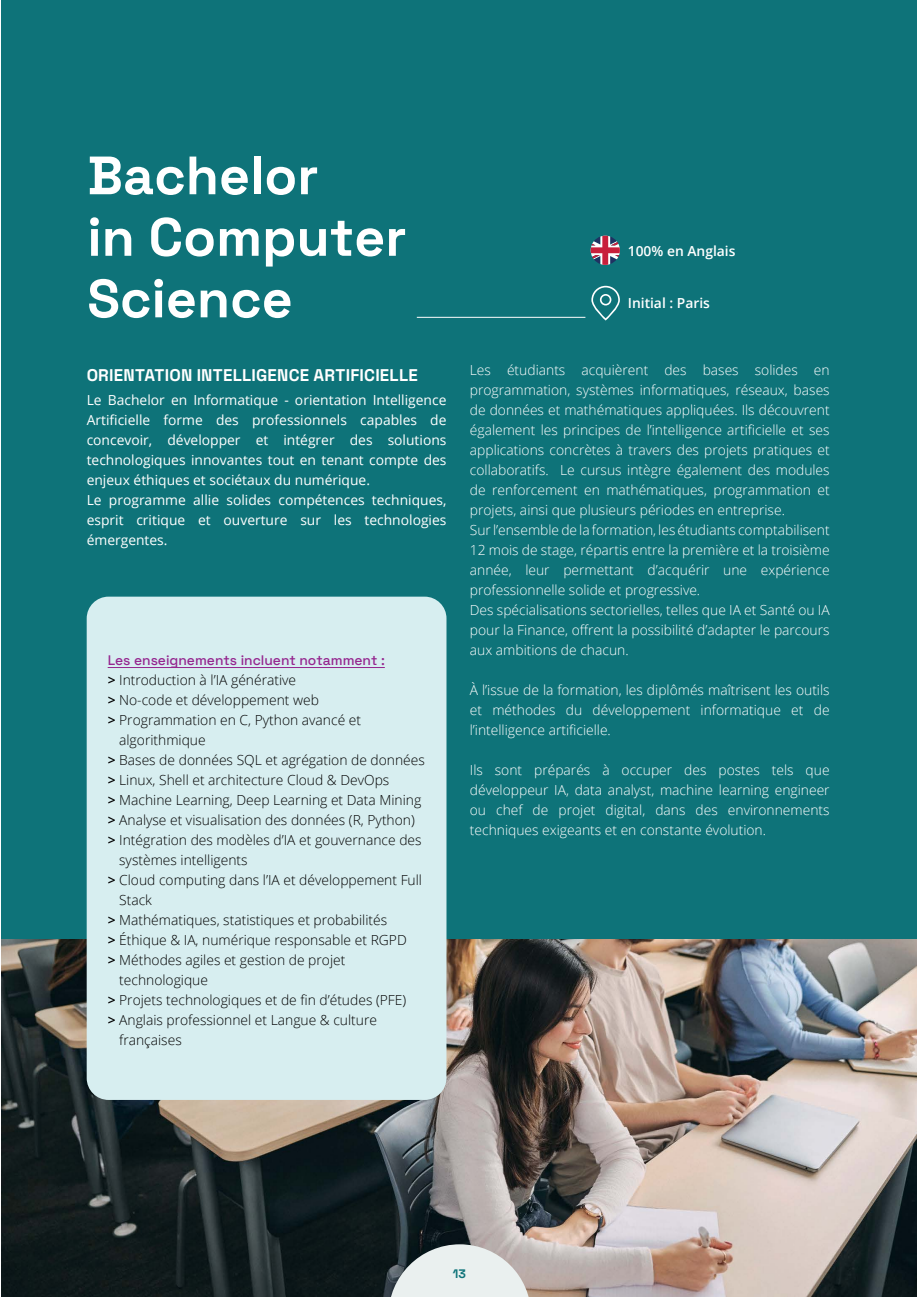
<style>
.page{position:relative;width:917px;height:1297px;background:#fff}
.page>*{position:absolute;margin:0;border:0;box-sizing:border-box;transform-origin:0 0}
.t1{font:300 53.9px/61.6px "Space Grotesk";color:#fff}
.t2{font:300 16.97px "Space Grotesk";letter-spacing:.015em;color:#fff}
.t3{font:300 13.83px/19.9px "Open Sans";color:#fff;text-align:justify}
.t4{font:300 13.83px "Open Sans";color:#000}
.t5{font:13.83px/19.9px "Open Sans";color:#fff}
.t6{font:300 13.83px "Space Grotesk";color:#95268f}
.t7{font:600 13.83px "Open Sans";color:#fff}
.t8{font:300 12.25px "Space Grotesk";color:#0e7379}
.s1{font-weight:600}
</style>
<div class="page">
<div style="left:1px;top:0;width:916px;height:1297px;background:#0e7379"></div>
<img style="left:1px;top:939px;width:916px;height:358px">
<hr style="left:417px;top:317px;width:168px;height:1px;background:#fff">
<svg style="left:591px;top:286px;width:29px;height:34px"></svg>
<svg style="left:388px;top:1244px;width:143px;height:53px;background:#c5c9c9"></svg>
<div style="left:87px;top:597px;width:359px;height:503px;background:#d7eef0;border-radius:22px"></div>
<hr style="left:108px;top:667px;width:277px;height:1px;background:#95268f">
<svg style="left:590px;top:236px;width:30px;height:29px"></svg>
<h1 class="t1" style="left:87px;top:142px;width:321px">Bachelor<br>in Computer<br>Science</h1>
<p class="t2" style="left:87px;top:363px;width:333px">ORIENTATION INTELLIGENCE ARTIFICIELLE</p>
<p class="t5" style="left:87px;top:390px;width:361px">Le Bachelor en Informatique - orientation Intelligence Artificielle forme des professionnels capables de concevoir, développer et intégrer des solutions technologiques innovantes tout en tenant compte des enjeux éthiques et sociétaux du numérique.<br>Le programme allie solides compétences techniques, esprit critique et ouverture sur les technologies émergentes.</p>
<p class="t6" style="left:108px;top:650px;width:279px">Les enseignements incluent notamment :</p>
<p class="t4" style="left:108px;top:670px;width:190px"><span class="s1">&gt;</span> Introduction à l’IA générative</p>
<p class="t4" style="left:108px;top:690px;width:213px"><span class="s1">&gt;</span> No-code et développement web</p>
<p class="t4" style="left:108px;top:710px;width:255px"><span class="s1">&gt;</span> Programmation en C, Python avancé et</p>
<p class="t4" style="left:119px;top:730px;width:88px">algorithmique</p>
<p class="t4" style="left:108px;top:750px;width:319px"><span class="s1">&gt;</span> Bases de données SQL et agrégation de données</p>
<p class="t4" style="left:108px;top:770px;width:283px"><span class="s1">&gt;</span> Linux, Shell et architecture Cloud &amp; DevOps</p>
<p class="t4" style="left:108px;top:790px;width:315px"><span class="s1">&gt;</span> Machine Learning, Deep Learning et Data Mining</p>
<p class="t4" style="left:108px;top:810px;width:309px"><span class="s1">&gt;</span> Analyse et visualisation des données (R, Python)</p>
<p class="t4" style="left:108px;top:830px;width:315px"><span class="s1">&gt;</span> Intégration des modèles d’IA et gouvernance des</p>
<p class="t4" style="left:119px;top:850px;width:130px">systèmes intelligents</p>
<p class="t4" style="left:108px;top:870px;width:316px"><span class="s1">&gt;</span> Cloud computing dans l’IA et développement Full</p>
<p class="t4" style="left:119px;top:890px;width:34px">Stack</p>
<p class="t4" style="left:108px;top:910px;width:281px"><span class="s1">&gt;</span> Mathématiques, statistiques et probabilités</p>
<p class="t4" style="left:108px;top:930px;width:301px"><span class="s1">&gt;</span> Éthique &amp; IA, numérique responsable et RGPD</p>
<p class="t4" style="left:108px;top:950px;width:239px"><span class="s1">&gt;</span> Méthodes agiles et gestion de projet</p>
<p class="t4" style="left:119px;top:970px;width:90px">technologique</p>
<p class="t4" style="left:108px;top:990px;width:300px"><span class="s1">&gt;</span> Projets technologiques et de fin d’études (PFE)</p>
<p class="t4" style="left:108px;top:1010px;width:271px"><span class="s1">&gt;</span> Anglais professionnel et Langue &amp; culture</p>
<p class="t4" style="left:119px;top:1030px;width:64px">françaises</p>
<p class="t7" style="left:628px;top:241px;width:109px">100% en Anglais</p>
<p class="t7" style="left:628px;top:294px;width:84px">Initial : Paris</p>
<p class="t3" style="left:470px;top:359px;width:361px;text-align:left">Les étudiants acquièrent des bases solides en programmation, systèmes informatiques, réseaux, bases de données et mathématiques appliquées. Ils découvrent également les principes de l’intelligence artificielle et ses applications concrètes à travers des projets pratiques et collaboratifs. Le cursus intègre également des modules de renforcement en mathématiques, programmation et projets, ainsi que plusieurs périodes en entreprise.<br>Sur l’ensemble de la formation, les étudiants comptabilisent 12 mois de stage, répartis entre la première et la troisième année, leur permettant d’acquérir une expérience professionnelle solide et progressive.<br>Des spécialisations sectorielles, telles que IA et Santé ou IA pour la Finance, offrent la possibilité d’adapter le parcours aux ambitions de chacun.</p>
<p class="t3" style="left:470px;top:679px;width:361px">À l’issue de la formation, les diplômés maîtrisent les outils et méthodes du développement informatique et de l’intelligence artificielle.</p>
<p class="t3" style="left:470px;top:759px;width:361px">Ils sont préparés à occuper des postes tels que développeur IA, data analyst, machine learning engineer ou chef de projet digital, dans des environnements techniques exigeants et en constante évolution.</p>
<p class="t8" style="left:453px;top:1265px;width:15px">13</p>
</div>
